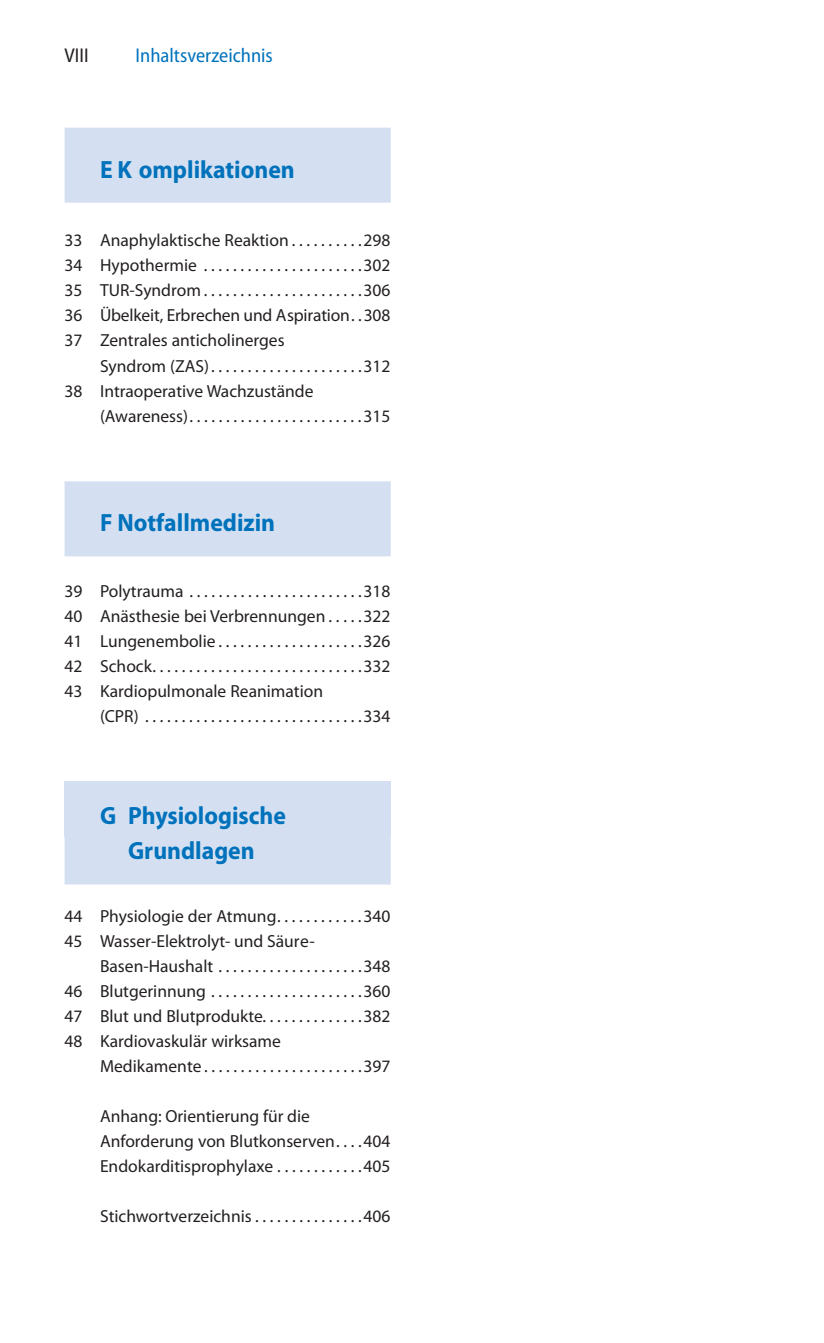
<style>
.page{position:relative;width:824px;height:1343px;background:#fff}
.page>*{position:absolute;margin:0;border:0;box-sizing:border-box;transform-origin:0 0}
.t1{font:700 25px/35px "Myriad Pro";color:#0072bc;text-align:center;scale:.95 1}
.t2{font:semi-condensed 20px "Myriad Pro";color:#0072bc}
.t3{font:semi-condensed 20px "Myriad Pro";color:#231f20}
.t4{font:17.5px/25px "Myriad Pro";color:#231f20;text-align:justify}
</style>
<div class="page">
<div style="left:65px;top:781px;width:326px;height:55px;background:#d4e0f1"></div>
<div style="left:65px;top:128px;width:326px;height:75px;background:#d4e0f1"></div>
<div style="left:65px;top:481px;width:326px;height:75px;background:#d4e0f1"></div>
<div style="left:65px;top:809px;width:326px;height:75px;background:#d4e0f1"></div>
<p class="t3" style="left:65px;top:47px;width:25px">VIII</p>
<p class="t2" style="left:135px;top:47px;width:139px">Inhaltsverzeichnis</p>
<h1 class="t1" style="left:100px;top:151px;width:207px">E K omplikationen</h1>
<p class="t4" style="left:65px;top:228px;width:327px">33 Anaphylaktische Reaktion . . . . . . . . . .298<br>34 Hypothermie . . . . . . . . . . . . . . . . . . . . . .302<br>35 TUR-Syndrom . . . . . . . . . . . . . . . . . . . . . .306<br>36 Übelkeit, Erbrechen und Aspiration . . 308<br>37 Zentrales anticholinerges</p>
<p class="t4" style="left:65px;top:353px;width:327px;text-indent:35px">Syndrom (ZAS) . . . . . . . . . . . . . . . . . . . . .312<br>38 Intraoperative Wachzustände</p>
<p class="t4" style="left:100px;top:403px;width:292px">(Awareness) . . . . . . . . . . . . . . . . . . . . . . . .315</p>
<h1 class="t1" style="left:100px;top:504px;width:186px">F Notfallmedizin</h1>
<p class="t4" style="left:65px;top:578px;width:327px">39 Polytrauma . . . . . . . . . . . . . . . . . . . . . . . .318<br>40 Anästhesie bei Verbrennungen . . . . .322<br>41 Lungenembolie . . . . . . . . . . . . . . . . . . . .326<br>42 Schock . . . . . . . . . . . . . . . . . . . . . . . . . . . . .332<br>43 Kardiopulmonale Reanimation</p>
<p class="t4" style="left:100px;top:703px;width:292px">(CPR) . . . . . . . . . . . . . . . . . . . . . . . . . . . . . .334</p>
<h1 class="t1" style="left:100px;top:797px;width:197px">G Physiologische<br>Grundlagen</h1>
<p class="t4" style="left:65px;top:903px;width:327px">44 Physiologie der Atmung . . . . . . . . . . . .340<br>45 Wasser-Elektrolyt- und Säure-</p>
<p class="t4" style="left:65px;top:953px;width:327px;text-indent:35px">Basen-Haushalt . . . . . . . . . . . . . . . . . . . .348<br>46 Blutgerinnung . . . . . . . . . . . . . . . . . . . . .360<br>47 Blut und Blutprodukte. . . . . . . . . . . . . .382<br>48 Kardiovaskulär wirksame</p>
<p class="t4" style="left:100px;top:1053px;width:292px">Medikamente . . . . . . . . . . . . . . . . . . . . . .397</p>
<p class="t4" style="left:100px;top:1103px;width:292px;text-align:left">Anhang: Orientierung für die<br>Anforderung von Blutkonserven . . . .404<br>Endokarditisprophylaxe . . . . . . . . . . . .405</p>
<p class="t4" style="left:100px;top:1203px;width:292px">Stichwortverzeichnis . . . . . . . . . . . . . . .406</p>
</div>
